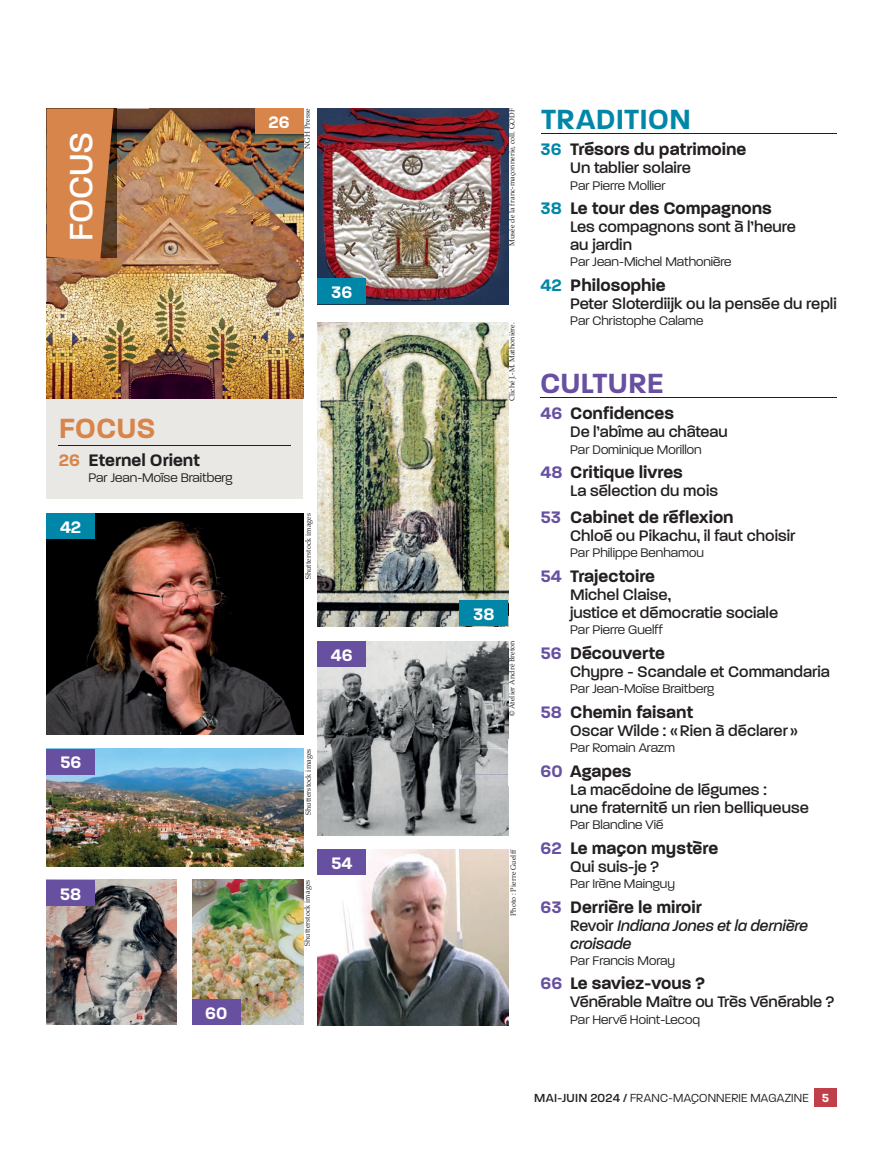
<style>
.page{position:relative;width:893px;height:1149px;background:#fff}
.page>*{position:absolute;margin:0;border:0;box-sizing:border-box;transform-origin:0 0}
.t1{font:500 34.95px "Paralucent";letter-spacing:-.005em;color:#fff}
.t2{font:600 30px "Paralucent";letter-spacing:.005em;color:#0087a8}
.t3{font:600 30px "Paralucent";letter-spacing:.005em;color:#6850a1}
.t4{font:600 30px "Paralucent";color:#d7854a}
.t5{font:600 18px "Paralucent";color:#231f20}
.t6{font:600 18px "Paralucent";color:#fff}
.t7{font:500 16.5px/18px "Paralucent";color:#231f20}
.t8{font:italic 500 16.5px/18px "Paralucent";letter-spacing:-.005em;color:#231f20}
.t9{font:300 13.5px "Paralucent";color:#231f20}
.t10{font:300 12.6px "Paralucent";letter-spacing:.02em;color:#231f20;scale:.95 1}
.t11{font:7.5px "Book Antiqua";letter-spacing:.02em;color:#231f20;scale:.95 1}
.s1{color:#d7854a}
.s2{color:#0087a8}
.s3{color:#6850a1}
.s4{font-style:normal}
.s5{font-weight:500}
.s6{font-weight:600;color:#fff}
</style>
<div class="page">
<img style="left:318px;top:322px;width:190px;height:304px">
<img style="left:47px;top:513px;width:256px;height:220px">
<img style="left:318px;top:108px;width:190px;height:196px">
<hr style="left:541px;top:133px;width:296px;height:1px;background:#231f20">
<hr style="left:540px;top:397px;width:296px;height:1px;background:#231f20">
<img style="left:47px;top:108px;width:256px;height:291px">
<img style="left:114px;top:108px;width:2px;height:149px">
<svg style="left:47px;top:108px;width:67px;height:153px;background:#c77c45"></svg>
<div style="left:255px;top:108px;width:48px;height:26px;background:#d7854a"></div>
<div style="left:47px;top:399px;width:256px;height:99px;background:#e9e8e5"></div>
<hr style="left:59px;top:445px;width:232px;height:1px;background:#231f20">
<div style="left:318px;top:278px;width:48px;height:26px;background:#0087a8"></div>
<div style="left:814px;top:1088px;width:23px;height:18px;background:#c04049"></div>
<div style="left:460px;top:600px;width:48px;height:26px;background:#0087a8"></div>
<div style="left:47px;top:513px;width:48px;height:26px;background:#0087a8"></div>
<img style="left:318px;top:641px;width:190px;height:194px">
<img style="left:460px;top:748px;width:48px;height:26px">
<img style="left:474px;top:756px;width:20px;height:12px">
<div style="left:318px;top:640px;width:48px;height:26px;background:#6850a1"></div>
<img style="left:47px;top:879px;width:130px;height:145px">
<img style="left:318px;top:849px;width:190px;height:176px">
<div style="left:47px;top:879px;width:48px;height:26px;background:#6850a1"></div>
<img style="left:47px;top:748px;width:256px;height:118px">
<div style="left:47px;top:748px;width:48px;height:26px;background:#6850a1"></div>
<img style="left:192px;top:879px;width:111px;height:145px">
<div style="left:192px;top:998px;width:48px;height:26px;background:#6850a1"></div>
<div style="left:318px;top:849px;width:48px;height:26px;background:#6850a1"></div>
<h1 class="t1" style="left:61px;top:241px;width:110px;rotate:-90deg">FOCUS</h1>
<p class="t6" style="left:268px;top:112px;width:23px">26</p>
<p class="t11" style="left:303px;top:148px;width:44px;rotate:-90deg">NGH Presse</p>
<p class="t6" style="left:331px;top:281px;width:23px">36</p>
<h2 class="t4" style="left:59px;top:410px;width:99px">FOCUS</h2>
<p class="t5" style="left:59px;top:449px;width:143px"><span class="s1">26</span> Eternel Orient</p>
<p class="t9" style="left:88px;top:470px;width:145px">Par Jean-Moïse Braitberg</p>
<p class="t6" style="left:60px;top:516px;width:23px">42</p>
<p class="t11" style="left:304px;top:579px;width:71px;rotate:-90deg">Shutterstock images</p>
<p class="t6" style="left:331px;top:644px;width:23px">46</p>
<p class="t6" style="left:60px;top:751px;width:23px">56</p>
<p class="t11" style="left:304px;top:814px;width:71px;rotate:-90deg">Shutterstock images</p>
<p class="t6" style="left:60px;top:882px;width:23px">58</p>
<p class="t11" style="left:303px;top:945px;width:71px;rotate:-90deg">Shutterstock images</p>
<p class="t6" style="left:331px;top:852px;width:23px">54</p>
<p class="t6" style="left:205px;top:1001px;width:24px">60</p>
<p class="t11" style="left:507px;top:246px;width:146px;rotate:-90deg">Musée de la franc-maçonnerie, coll. GODF</p>
<p class="t11" style="left:507px;top:401px;width:85px;rotate:-90deg">Cliché J.-M. Mathonière.</p>
<p class="t6" style="left:473px;top:603px;width:23px">38</p>
<p class="t11" style="left:507px;top:716px;width:81px;rotate:-90deg">© Atelier André Breton</p>
<p class="t11" style="left:508px;top:915px;width:72px;rotate:-90deg">Photo : Pierre Guelff</p>
<h2 class="t2" style="left:541px;top:101px;width:151px">TRADITION</h2>
<p class="t5" style="left:540px;top:138px;width:207px"><span class="s2">36</span> Trésors du patrimoine</p>
<p class="t7" style="left:570px;top:159px;width:122px">Un tablier solaire</p>
<p class="t9" style="left:570px;top:177px;width:97px">Par Pierre Mollier</p>
<p class="t5" style="left:540px;top:197px;width:233px"><span class="s2">38</span> Le tour des Compagnons</p>
<p class="t7" style="left:570px;top:217px;width:227px">Les compagnons sont à l’heure au jardin</p>
<p class="t9" style="left:570px;top:254px;width:163px">Par Jean-Michel Mathonière</p>
<p class="t5" style="left:540px;top:274px;width:127px"><span class="s2">42</span> Philosophie</p>
<p class="t7" style="left:570px;top:294px;width:268px">Peter Sloterdiijk ou la pensée du repli</p>
<p class="t9" style="left:570px;top:313px;width:135px">Par Christophe Calame</p>
<h2 class="t3" style="left:540px;top:365px;width:125px">CULTURE</h2>
<p class="t5" style="left:540px;top:403px;width:135px"><span class="s3">46</span> Confidences</p>
<p class="t7" style="left:570px;top:423px;width:159px">De l’abîme au château</p>
<p class="t9" style="left:570px;top:442px;width:133px">Par Dominique Morillon</p>
<p class="t5" style="left:540px;top:461px;width:144px"><span class="s3">48</span> Critique livres</p>
<p class="t7" style="left:570px;top:482px;width:149px">La sélection du mois</p>
<p class="t5" style="left:540px;top:506px;width:195px"><span class="s3">53</span> Cabinet de réflexion</p>
<p class="t7" style="left:570px;top:526px;width:227px">Chloé ou Pikachu, il faut choisir</p>
<p class="t9" style="left:570px;top:545px;width:135px">Par Philippe Benhamou</p>
<p class="t5" style="left:540px;top:565px;width:116px"><span class="s3">54</span> Trajectoire</p>
<p class="t7" style="left:570px;top:585px;width:210px">Michel Claise,<br>justice et démocratie sociale</p>
<p class="t9" style="left:570px;top:622px;width:94px">Par Pierre Guelff</p>
<p class="t5" style="left:540px;top:642px;width:126px"><span class="s3">56</span> Découverte</p>
<p class="t7" style="left:570px;top:662px;width:261px">Chypre - Scandale et Commandaria</p>
<p class="t9" style="left:570px;top:681px;width:145px">Par Jean-Moïse Braitberg</p>
<p class="t5" style="left:540px;top:701px;width:154px"><span class="s3">58</span> Chemin faisant</p>
<p class="t7" style="left:570px;top:721px;width:229px">Oscar Wilde : « Rien à déclarer »</p>
<p class="t9" style="left:570px;top:740px;width:107px">Par Romain Arazm</p>
<p class="t5" style="left:540px;top:759px;width:93px"><span class="s3">60</span> Agapes</p>
<p class="t7" style="left:570px;top:780px;width:240px">La macédoine de légumes :<br>une fraternité un rien belliqueuse</p>
<p class="t9" style="left:570px;top:816px;width:95px">Par Blandine Vié</p>
<p class="t5" style="left:540px;top:836px;width:179px"><span class="s3">62</span> Le maçon mystère</p>
<p class="t7" style="left:570px;top:857px;width:91px">Qui suis-je ?</p>
<p class="t9" style="left:570px;top:875px;width:106px">Par Irène Mainguy</p>
<p class="t5" style="left:540px;top:895px;width:163px"><span class="s3">63</span> Derrière le miroir</p>
<p class="t8" style="left:570px;top:915px;width:239px"><span class="s4">Revoir</span> Indiana Jones et la dernière croisade</p>
<p class="t9" style="left:570px;top:952px;width:106px">Par Francis Moray</p>
<p class="t5" style="left:540px;top:972px;width:166px"><span class="s3">66</span> Le saviez-vous ?</p>
<p class="t7" style="left:570px;top:992px;width:266px">Vénérable Maître ou Très Vénérable ?</p>
<p class="t9" style="left:570px;top:1011px;width:131px">Par Hervé Hoint-Lecoq</p>
<p class="t10" style="left:534px;top:1090px;width:312px"><span class="s5">MAI-JUIN 2024 /</span> FRANC-MAÇONNERIE MAGAZINE <span class="s6">5</span></p>
</div>
